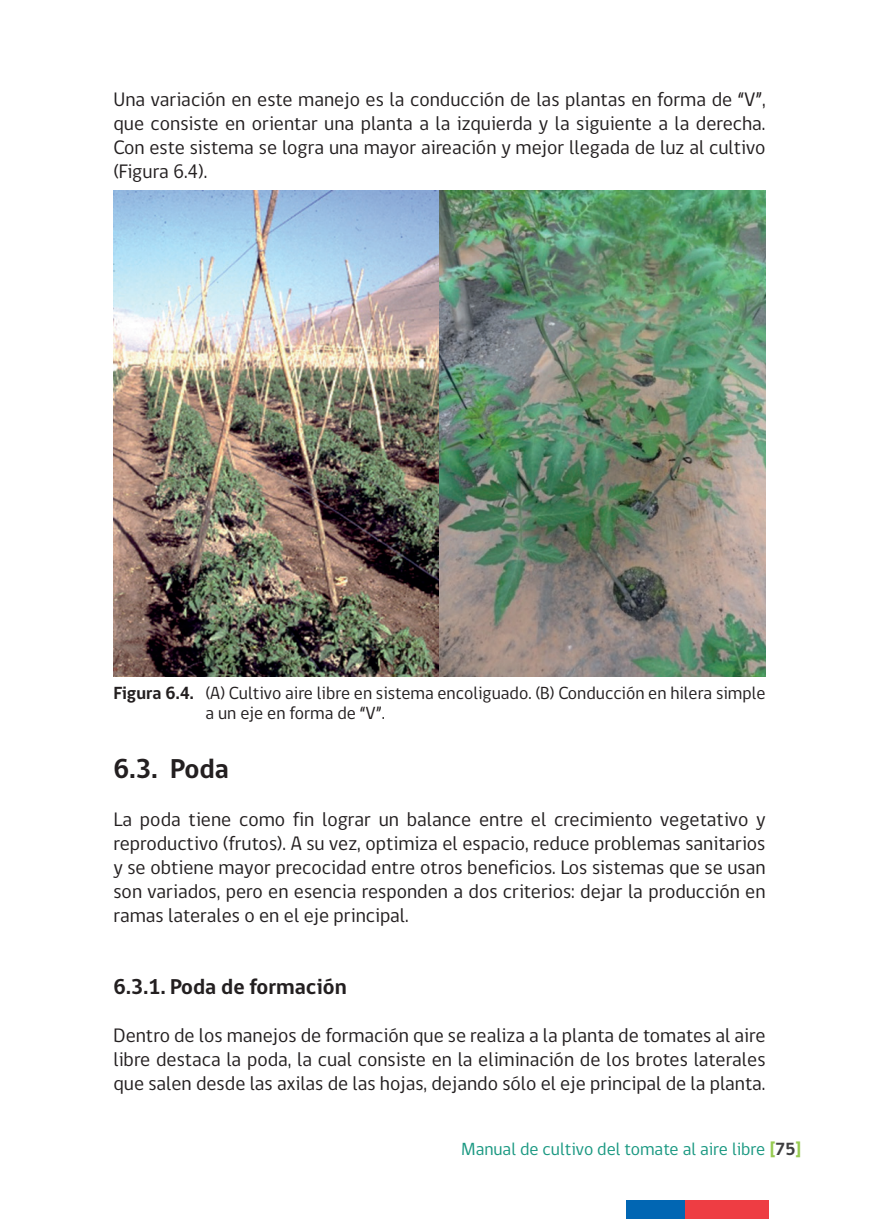
<style>
.page{position:relative;width:879px;height:1219px;background:#fff}
.page>*{position:absolute;margin:0;border:0;box-sizing:border-box;transform-origin:0 0}
.t1{font:700 28px "gob CL";color:#231f20}
.t2{font:700 22px "gob CL";color:#231f20}
.t3{font:20px/24px "gob CL";color:#231f20;text-align:justify}
.t4{font:18px/20px "gob CL";color:#231f20}
.t5{font:18px "gob CL";color:#199881}
.s1{font-weight:700}
.s2{font-weight:700;color:#97cb52}
.s3{font-weight:700;color:#3e3e3f}
</style>
<div class="page">
<div style="left:626px;top:1200px;width:58px;height:19px;background:#0166b3"></div>
<div style="left:684px;top:1200px;width:84px;height:19px;background:#ee3d43"></div>
<img style="left:113px;top:190px;width:652px;height:486px">
<p class="t3" style="left:113px;top:88px;width:654px">Una variación en este manejo es la conducción de las plantas en forma de “V”, que consiste en orientar una planta a la izquierda y la siguiente a la derecha.<br>Con este sistema se logra una mayor aireación y mejor llegada de luz al cultivo (Figura 6.4).</p>
<p class="t4" style="left:205px;top:683px;width:561px;text-indent:-92px"><span class="s1">Figura 6.4.</span> (A) Cultivo aire libre en sistema encoliguado. (B) Conducción en hilera simple a un eje en forma de “V”.</p>
<h1 class="t1" style="left:113px;top:749px;width:117px">6.3. Poda</h1>
<p class="t3" style="left:113px;top:808px;width:653px">La poda tiene como fin lograr un balance entre el crecimiento vegetativo y reproductivo (frutos). A su vez, optimiza el espacio, reduce problemas sanitarios y se obtiene mayor precocidad entre otros beneficios. Los sistemas que se usan son variados, pero en esencia responden a dos criterios: dejar la producción en ramas laterales o en el eje principal.</p>
<p class="t2" style="left:113px;top:971px;width:235px">6.3.1. Poda de formación</p>
<p class="t3" style="left:113px;top:1024px;width:653px">Dentro de los manejos de formación que se realiza a la planta de tomates al aire libre destaca la poda, la cual consiste en la eliminación de los brotes laterales que salen desde las axilas de las hojas, dejando sólo el eje principal de la planta.</p>
<p class="t5" style="left:461px;top:1136px;width:342px">Manual de cultivo del tomate al aire libre <span class="s2">[</span><span class="s3">75</span><span class="s2">]</span></p>
</div>
